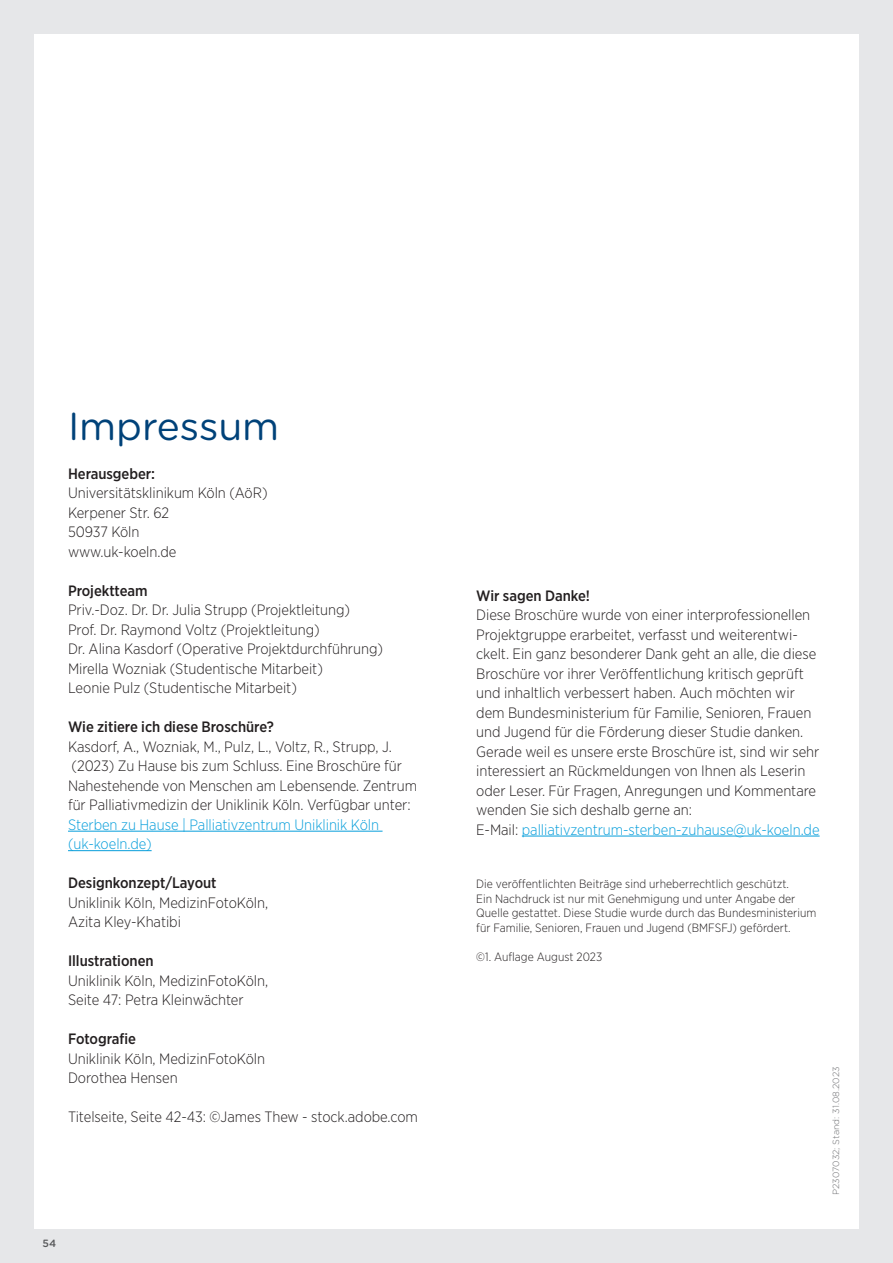
<style>
.page{position:relative;width:893px;height:1263px;background:#e6e7e9}
.page>*{position:absolute;margin:0;border:0;box-sizing:border-box;transform-origin:0 0}
.t1{font:39px "Gotham Rounded";letter-spacing:-.005em;color:#004279}
.t2{font:300 15px/19.5px "Gotham Narrow";letter-spacing:-.005em;color:#231f20}
.t3{font:500 15px "Gotham Narrow";letter-spacing:-.005em;color:#231f20}
.t4{font:300 15px/19.5px "Gotham Narrow";letter-spacing:-.005em;color:#069edb}
.t5{font:300 12px/14.7px "Gotham Narrow";letter-spacing:.005em;color:#231f20}
.t6{font:500 10.5px "Gotham Rounded";color:#57585a}
.t7{font:300 9px "Gotham Rounded";letter-spacing:.005em;color:#6c6d70}
.s1{color:#069edb}
</style>
<div class="page">
<div style="left:34px;top:34px;width:825px;height:1195px;background:#fff"></div>
<hr style="left:522px;top:836px;width:298px;height:1px;background:#069edb">
<hr style="left:68px;top:831px;width:315px;height:1px;background:#069edb">
<hr style="left:68px;top:850px;width:84px;height:1px;background:#069edb">
<h1 class="t1" style="left:68px;top:399px;width:213px">Impressum</h1>
<p class="t3" style="left:68px;top:464px;width:89px">Herausgeber:</p>
<p class="t2" style="left:68px;top:483px;width:201px">Universitätsklinikum Köln (AöR)<br>Kerpener Str. 62<br>50937 Köln<br>www.uk-koeln.de</p>
<p class="t3" style="left:68px;top:581px;width:81px">Projektteam</p>
<p class="t2" style="left:68px;top:600px;width:316px">Priv.-Doz. Dr. Dr. Julia Strupp (Projektleitung)<br>Prof. Dr. Raymond Voltz (Projektleitung)<br>Dr. Alina Kasdorf (Operative Projektdurchführung)<br>Mirella Wozniak (Studentische Mitarbeit)<br>Leonie Pulz (Studentische Mitarbeit)</p>
<p class="t3" style="left:68px;top:717px;width:207px">Wie zitiere ich diese Broschüre?</p>
<p class="t2" style="left:68px;top:736px;width:351px">Kasdorf, A., Wozniak, M., Pulz, L., Voltz, R., Strupp, J. (2023) Zu Hause bis zum Schluss. Eine Broschüre für Nahestehende von Menschen am Lebensende. Zentrum für Palliativmedizin der Uniklinik Köln. Verfügbar unter:</p>
<p class="t4" style="left:68px;top:814px;width:313px">Sterben zu Hause | Palliativzentrum Uniklinik Köln (uk-koeln.de)</p>
<p class="t3" style="left:68px;top:873px;width:150px">Designkonzept/Layout</p>
<p class="t2" style="left:68px;top:892px;width:202px">Uniklinik Köln, MedizinFotoKöln,<br>Azita Kley-Khatibi</p>
<p class="t3" style="left:68px;top:951px;width:87px">Illustrationen</p>
<p class="t2" style="left:68px;top:970px;width:202px">Uniklinik Köln, MedizinFotoKöln,<br>Seite 47: Petra Kleinwächter</p>
<p class="t3" style="left:68px;top:1029px;width:69px">Fotografie</p>
<p class="t2" style="left:68px;top:1048px;width:199px">Uniklinik Köln, MedizinFotoKöln<br>Dorothea Hensen</p>
<p class="t2" style="left:68px;top:1107px;width:351px">Titelseite, Seite 42-43: ©James Thew - stock.adobe.com</p>
<p class="t6" style="left:43px;top:1236px;width:15px">54</p>
<p class="t3" style="left:476px;top:586px;width:115px">Wir sagen Danke!</p>
<p class="t2" style="left:476px;top:605px;width:345px">Diese Broschüre wurde von einer interprofessionellen Projektgruppe erarbeitet, verfasst und weiterentwi&shy;ckelt. Ein ganz besonderer Dank geht an alle, die diese Broschüre vor ihrer Veröffentlichung kritisch geprüft und inhaltlich verbessert haben. Auch möchten wir dem Bundesministerium für Familie, Senioren, Frauen und Jugend für die Förderung dieser Studie danken.<br>Gerade weil es unsere erste Broschüre ist, sind wir sehr interessiert an Rückmeldungen von Ihnen als Leserin oder Leser. Für Fragen, Anregungen und Kommentare wenden Sie sich deshalb gerne an:<br>E-Mail: <span class="s1">palliativzentrum-sterben-zuhause@uk-koeln.de</span></p>
<p class="t5" style="left:476px;top:876px;width:342px">Die veröffentlichten Beiträge sind urheberrechtlich geschützt.<br>Ein Nachdruck ist nur mit Genehmigung und unter Angabe der Quelle gestattet. Diese Studie wurde durch das Bundesministerium für Familie, Senioren, Frauen und Jugend (BMFSFJ) gefördert.</p>
<p class="t5" style="left:476px;top:949px;width:127px">©1. Auflage August 2023</p>
<p class="t7" style="left:830px;top:1195px;width:130px;rotate:-90deg">P2307032; Stand: 31.08.2023</p>
</div>
